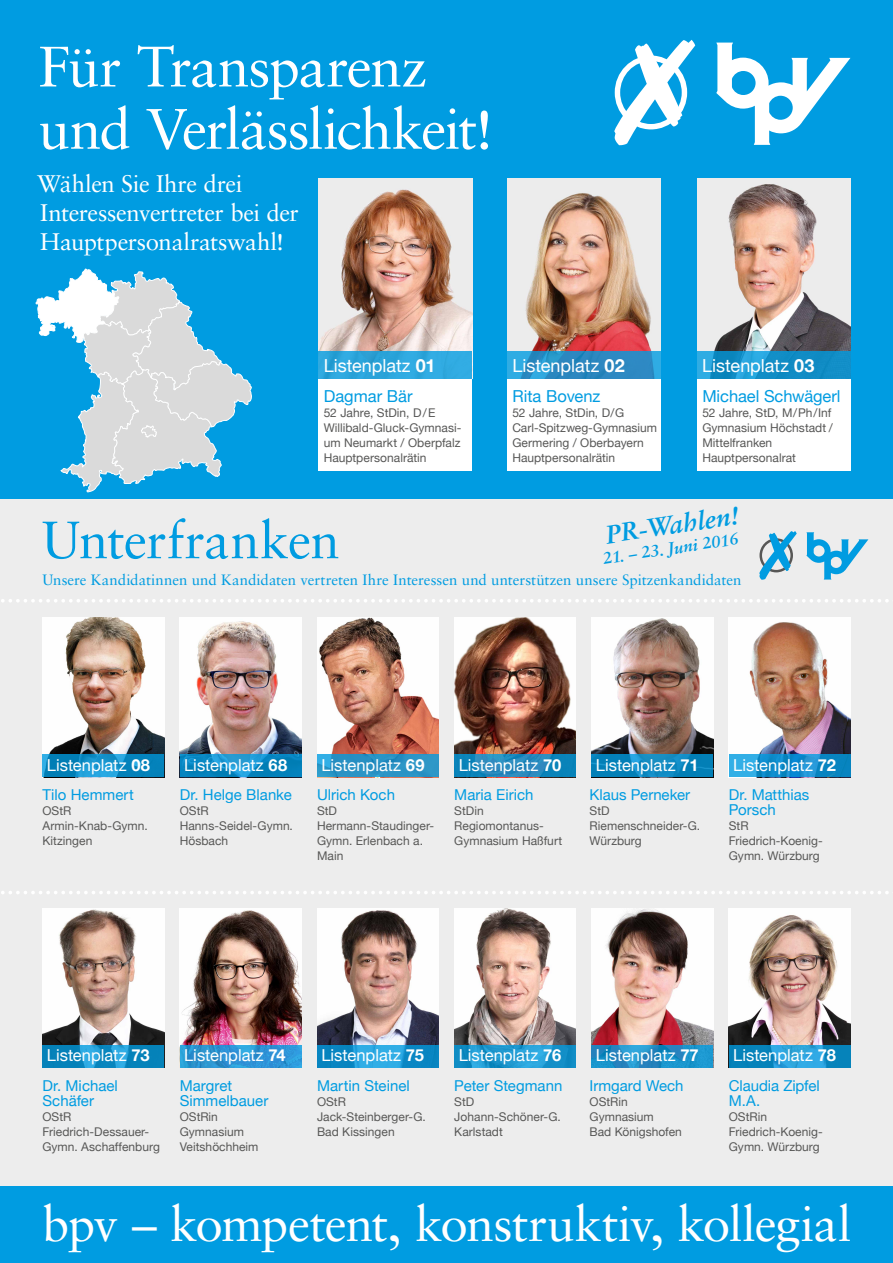
<style>
.page{position:relative;width:893px;height:1263px;background:#fff}
.page>*{position:absolute;margin:0;border:0;box-sizing:border-box;transform-origin:0 0}
.t1{font:57px/62.2px "Sabon";letter-spacing:-.03em;color:#fff}
.t2{font:52.5px "Sabon";letter-spacing:-.015em;color:#009ce1}
.t3{font:49.5px "Sabon";letter-spacing:-.02em;color:#fff}
.t4{font:italic 700 25.65px "Sabon";color:#009ce1}
.t5{font:24px/28.8px "Sabon";letter-spacing:-.02em;color:#fff}
.t6{font:18px "Helvetica Neue";color:#fff}
.t7{font:16.5px "Helvetica Neue";color:#fff}
.t8{font:16.5px "Helvetica Neue";color:#009ce1}
.t9{font:italic 700 16.35px "Sabon";color:#009ce1}
.t10{font:15px/15px "Helvetica Neue";color:#009ce1}
.t11{font:15px "Sabon";color:#009ce1}
.t12{font:12px/15px "Helvetica Neue";color:#575756}
.s1{font-weight:700}
</style>
<div class="page">
<div style="left:0;top:0;width:893px;height:502px;background:#009ce1"></div>
<div style="left:0;top:500px;width:893px;height:763px;background:#ededed"></div>
<svg style="left:36px;top:268px;width:216px;height:225px"></svg>
<img style="left:319px;top:178px;width:153px;height:173px">
<img style="left:508px;top:178px;width:153px;height:173px">
<img style="left:697px;top:178px;width:153px;height:173px">
<div style="left:319px;top:379px;width:153px;height:92px;background:#fff"></div>
<div style="left:508px;top:379px;width:153px;height:92px;background:#fff"></div>
<div style="left:697px;top:379px;width:153px;height:92px;background:#fff"></div>
<div style="left:319px;top:351px;width:153px;height:28px;background:#2fa9df"></div>
<svg style="left:508px;top:351px;width:153px;height:28px;background:#2b90c8"></svg>
<svg style="left:697px;top:351px;width:153px;height:28px;background:#1592ca"></svg>
<svg style="left:614px;top:40px;width:81px;height:105px"></svg>
<svg style="left:716px;top:43px;width:134px;height:102px"></svg>
<div style="left:0;top:1186px;width:893px;height:77px;background:#009ce1"></div>
<img style="left:42px;top:617px;width:122px;height:138px">
<svg style="left:42px;top:755px;width:122px;height:22px;background:#0d8bc4"></svg>
<img style="left:180px;top:617px;width:121px;height:138px">
<svg style="left:180px;top:755px;width:121px;height:22px;background:#0d8ac4"></svg>
<img style="left:42px;top:908px;width:122px;height:137px">
<svg style="left:42px;top:1045px;width:122px;height:23px;background:#0f8cc3"></svg>
<img style="left:317px;top:617px;width:122px;height:138px">
<svg style="left:317px;top:755px;width:122px;height:22px;background:#2a94c6"></svg>
<img style="left:180px;top:908px;width:121px;height:137px">
<svg style="left:180px;top:1045px;width:121px;height:23px;background:#2c95d4"></svg>
<img style="left:454px;top:617px;width:122px;height:138px">
<svg style="left:454px;top:755px;width:122px;height:22px;background:#1b87bb"></svg>
<img style="left:317px;top:908px;width:122px;height:137px">
<svg style="left:317px;top:1045px;width:122px;height:23px;background:#1794cf"></svg>
<img style="left:729px;top:617px;width:121px;height:138px">
<svg style="left:729px;top:755px;width:121px;height:22px;background:#1692cf"></svg>
<img style="left:592px;top:908px;width:121px;height:137px">
<img style="left:729px;top:908px;width:121px;height:137px">
<svg style="left:592px;top:1045px;width:121px;height:23px;background:#1f8fc7"></svg>
<svg style="left:729px;top:1045px;width:121px;height:23px;background:#1691c9"></svg>
<img style="left:592px;top:617px;width:121px;height:138px">
<svg style="left:592px;top:755px;width:121px;height:22px;background:#0985bd"></svg>
<img style="left:454px;top:908px;width:122px;height:137px">
<svg style="left:454px;top:1045px;width:122px;height:23px;background:#1b97ce"></svg>
<svg style="left:1px;top:891px;width:888px;height:3px"></svg>
<svg style="left:1px;top:599px;width:888px;height:3px"></svg>
<svg style="left:759px;top:531px;width:38px;height:49px"></svg>
<svg style="left:806px;top:532px;width:62px;height:47px"></svg>
<h1 class="t1" style="left:38px;top:35px;width:457px">Für Transparenz und Verlässlichkeit!</h1>
<h3 class="t5" style="left:37px;top:169px;width:263px">Wählen Sie Ihre drei<br>Interessenvertreter bei der<br>Hauptpersonalratswahl!</h3>
<h3 class="t6" style="left:324px;top:353px;width:113px">Listenplatz <span class="s1">01</span></h3>
<h3 class="t6" style="left:512px;top:353px;width:114px">Listenplatz <span class="s1">02</span></h3>
<h3 class="t6" style="left:702px;top:353px;width:114px">Listenplatz <span class="s1">03</span></h3>
<h3 class="t8" style="left:324px;top:384px;width:90px">Dagmar Bär</h3>
<p class="t12" style="left:324px;top:406px;width:139px">52 Jahre, StDin, D/E<br>Willibald-Gluck-Gymnasi&shy;um Neumarkt / Oberpfalz<br>Hauptpersonalrätin</p>
<h3 class="t8" style="left:512px;top:384px;width:90px">Rita Bovenz</h3>
<p class="t12" style="left:512px;top:406px;width:146px">52 Jahre, StDin, D/G<br>Carl-Spitzweg-Gymnasium<br>Germering / Oberbayern<br>Hauptpersonalrätin</p>
<h3 class="t8" style="left:702px;top:384px;width:140px">Michael Schwägerl</h3>
<p class="t12" style="left:702px;top:406px;width:132px">52 Jahre, StD, M/Ph/Inf<br>Gymnasium Höchstadt /<br>Mittelfranken<br>Hauptpersonalrat</p>
<h3 class="t4" style="left:604px;top:519px;width:136px;rotate:-8deg">PR-Wahlen!</h3>
<h2 class="t2" style="left:42px;top:509px;width:299px">Unterfranken</h2>
<p class="t11" style="left:43px;top:571px;width:700px">Unsere Kandidatinnen und Kandidaten vertreten Ihre Interessen und unterstützen unsere Spitzenkandidaten</p>
<h3 class="t9" style="left:602px;top:548px;width:138px;rotate:-8deg">21. – 23. Juni 2016</h3>
<h3 class="t7" style="left:47px;top:753px;width:105px">Listenplatz <span class="s1">08</span></h3>
<p class="t10" style="left:42px;top:788px;width:93px">Tilo Hemmert</p>
<p class="t12" style="left:42px;top:804px;width:107px">OStR<br>Armin-Knab-Gymn.<br>Kitzingen</p>
<h3 class="t7" style="left:184px;top:753px;width:105px">Listenplatz <span class="s1">68</span></h3>
<p class="t10" style="left:180px;top:788px;width:114px">Dr. Helge Blanke</p>
<p class="t12" style="left:180px;top:804px;width:115px">OStR<br>Hanns-Seidel-Gymn.<br>Hösbach</p>
<h3 class="t7" style="left:321px;top:753px;width:105px">Listenplatz <span class="s1">69</span></h3>
<p class="t10" style="left:317px;top:788px;width:79px">Ulrich Koch</p>
<p class="t12" style="left:317px;top:804px;width:119px">StD<br>Hermann-Staudinger-<br>Gymn. Erlenbach a.<br>Main</p>
<h3 class="t7" style="left:459px;top:753px;width:104px">Listenplatz <span class="s1">70</span></h3>
<p class="t10" style="left:454px;top:788px;width:81px">Maria Eirich</p>
<p class="t12" style="left:454px;top:804px;width:109px">StDin<br>Regiomontanus-<br>Gymnasium Haßfurt</p>
<h3 class="t7" style="left:596px;top:753px;width:104px">Listenplatz <span class="s1">71</span></h3>
<p class="t10" style="left:590px;top:788px;width:102px">Klaus Perneker</p>
<p class="t12" style="left:590px;top:804px;width:112px">StD<br>Riemenschneider-G.<br>Würzburg</p>
<h3 class="t7" style="left:733px;top:753px;width:104px">Listenplatz <span class="s1">72</span></h3>
<p class="t10" style="left:729px;top:788px;width:82px">Dr. Matthias<br>Porsch</p>
<p class="t12" style="left:729px;top:819px;width:95px">StR<br>Friedrich-Koenig-<br>Gymn. Würzburg</p>
<h3 class="t7" style="left:47px;top:1044px;width:104px">Listenplatz <span class="s1">73</span></h3>
<p class="t10" style="left:42px;top:1079px;width:77px">Dr. Michael<br>Schäfer</p>
<p class="t12" style="left:42px;top:1110px;width:119px">OStR<br>Friedrich-Dessauer-<br>Gymn. Aschaffenburg</p>
<h3 class="t7" style="left:184px;top:1044px;width:103px">Listenplatz <span class="s1">74</span></h3>
<p class="t10" style="left:180px;top:1079px;width:90px">Margret<br>Simmelbauer</p>
<p class="t12" style="left:180px;top:1110px;width:80px">OStRin<br>Gymnasium<br>Veitshöchheim</p>
<h3 class="t7" style="left:321px;top:1044px;width:104px">Listenplatz <span class="s1">75</span></h3>
<p class="t10" style="left:317px;top:1079px;width:94px">Martin Steinel</p>
<p class="t12" style="left:317px;top:1095px;width:110px">OStR<br>Jack-Steinberger-G.<br>Bad Kissingen</p>
<h3 class="t7" style="left:459px;top:1044px;width:104px">Listenplatz <span class="s1">76</span></h3>
<p class="t10" style="left:454px;top:1079px;width:110px">Peter Stegmann</p>
<p class="t12" style="left:454px;top:1095px;width:108px">StD<br>Johann-Schöner-G.<br>Karlstadt</p>
<h3 class="t7" style="left:596px;top:1044px;width:104px">Listenplatz <span class="s1">77</span></h3>
<h3 class="t7" style="left:733px;top:1044px;width:104px">Listenplatz <span class="s1">78</span></h3>
<p class="t10" style="left:590px;top:1079px;width:96px">Irmgard Wech</p>
<p class="t12" style="left:590px;top:1095px;width:94px">OStRin<br>Gymnasium<br>Bad Königshofen</p>
<p class="t10" style="left:729px;top:1079px;width:92px">Claudia Zipfel<br>M.A.</p>
<p class="t12" style="left:729px;top:1110px;width:95px">OStRin<br>Friedrich-Koenig-<br>Gymn. Würzburg</p>
<h3 class="t3" style="left:42px;top:1194px;width:811px">bpv – kompetent, konstruktiv, kollegial</h3>
</div>
